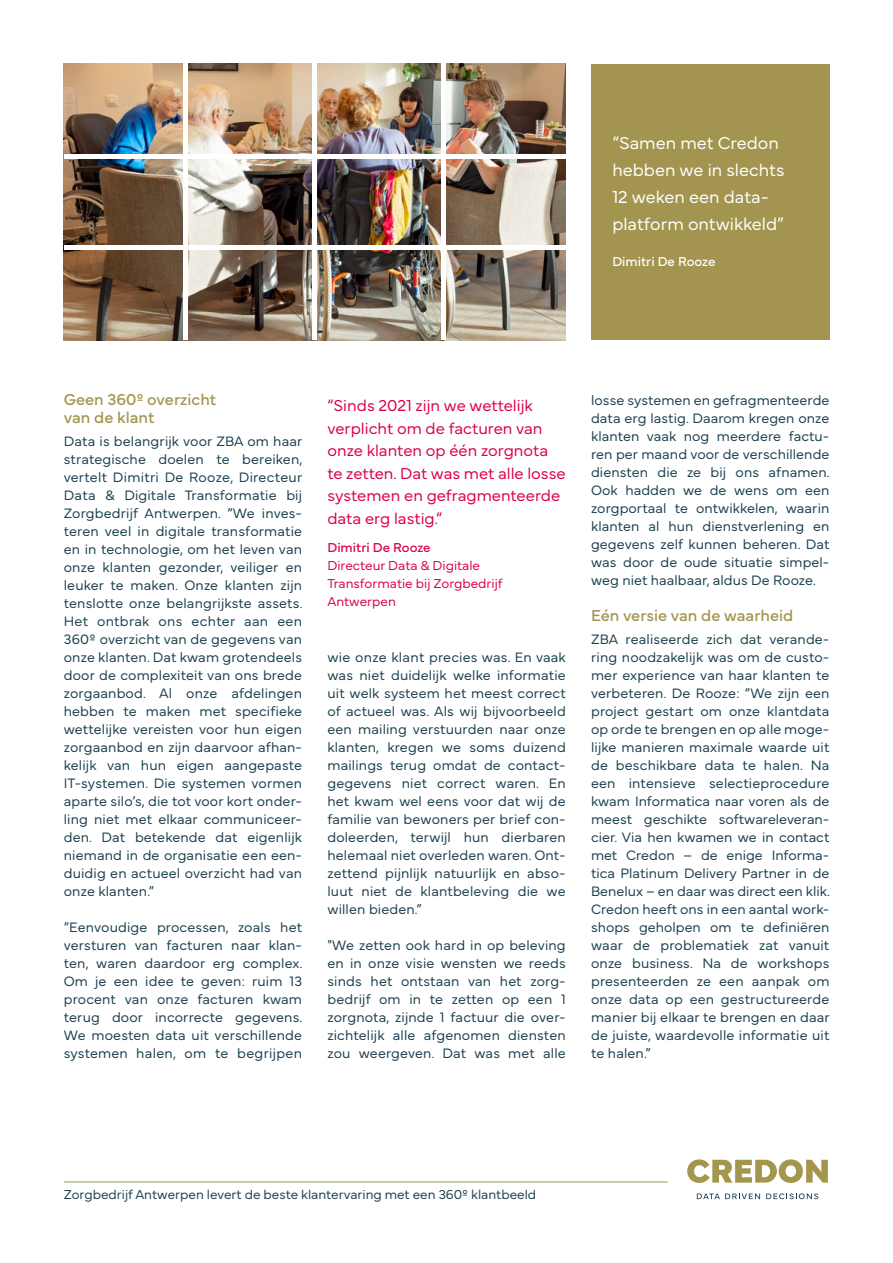
<style>
.page{position:relative;width:893px;height:1263px;background:#fff}
.page>*{position:absolute;margin:0;border:0;box-sizing:border-box;transform-origin:0 0}
.t1{font:300 18px/27px "Mundial";color:#fff}
.t2{font:300 16.5px/22.5px "Mundial";color:#dc0048}
.t3{font:16.5px/18px "Mundial";color:#a3954f}
.t4{font:300 14.25px/18px "Mundial";letter-spacing:.01em;color:#1c4050;text-align:justify}
.t5{font:300 13.5px "Mundial";color:#1c4050}
.t6{font:300 13.5px/18px "Mundial";color:#dc0048}
.t7{font:13.5px "Mundial";color:#fff}
.t8{font:13.5px "Mundial";color:#dc0048}
</style>
<div class="page">
<div style="left:591px;top:64px;width:238px;height:275px;background:#a3954f"></div>
<img style="left:64px;top:64px;width:502px;height:276px">
<svg style="left:687px;top:1159px;width:141px;height:24px"></svg>
<svg style="left:697px;top:1193px;width:63px;height:6px"></svg>
<svg style="left:766px;top:1193px;width:52px;height:6px"></svg>
<hr style="left:64px;top:1182px;width:604px;height:1px;background:#a3954f">
<hr style="left:184px;top:64px;width:4px;height:276px;background:#fff">
<hr style="left:64px;top:155px;width:502px;height:4px;background:#fff">
<hr style="left:64px;top:245px;width:502px;height:4px;background:#fff">
<hr style="left:313px;top:64px;width:4px;height:276px;background:#fff">
<div style="left:441px;top:64px;width:5px;height:276px;background:#fff"></div>
<p class="t1" style="left:612px;top:130px;width:174px">“Samen met Credon hebben we in slechts<br>12 weken een data&shy;platform ontwikkeld”</p>
<p class="t7" style="left:612px;top:256px;width:105px">Dimitri De Rooze</p>
<p class="t3" style="left:64px;top:392px;width:154px">Geen 360º overzicht van de klant</p>
<p class="t4" style="left:64px;top:433px;width:240px">Data is belangrijk voor ZBA om haar strategische doelen te bereiken, vertelt Dimitri De Rooze, Directeur Data &amp; Digitale Transformatie bij Zorgbedrijf Antwerpen. “We inves&shy;teren veel in digitale transformatie en in technologie, om het leven van onze klanten gezonder, veiliger en leuker te maken. Onze klanten zijn tenslotte onze belangrijkste assets.<br>Het ontbrak ons echter aan een 360º overzicht van de gegevens van onze klanten. Dat kwam grotendeels door de complexiteit van ons brede zorgaanbod. Al onze afdelingen hebben te maken met specifieke wettelijke vereisten voor hun eigen zorgaanbod en zijn daarvoor afhan&shy;kelijk van hun eigen aangepaste IT-systemen. Die systemen vormen aparte silo’s, die tot voor kort onder&shy;ling niet met elkaar communiceer&shy;den. Dat betekende dat eigenlijk niemand in de organisatie een een&shy;duidig en actueel overzicht had van onze klanten.”</p>
<p class="t4" style="left:64px;top:918px;width:240px">“Eenvoudige processen, zoals het versturen van facturen naar klan&shy;ten, waren daardoor erg complex.<br>Om je een idee te geven: ruim 13 procent van onze facturen kwam terug door incorrecte gegevens.<br>We moesten data uit verschillende systemen halen, om te begrijpen</p>
<p class="t2" style="left:327px;top:395px;width:240px">“Sinds 2021 zijn we wettelijk verplicht om de facturen van onze klanten op één zorgnota te zetten. Dat was met alle losse systemen en gefragmenteerde data erg lastig.”</p>
<p class="t8" style="left:327px;top:542px;width:105px">Dimitri De Rooze</p>
<p class="t6" style="left:327px;top:557px;width:177px">Directeur Data &amp; Digitale<br>Transformatie bij Zorgbedrijf<br>Antwerpen</p>
<p class="t4" style="left:327px;top:648px;width:240px">wie onze klant precies was. En vaak was niet duidelijk welke informatie uit welk systeem het meest correct of actueel was. Als wij bijvoorbeeld een mailing verstuurden naar onze klanten, kregen we soms duizend mailings terug omdat de contact&shy;gegevens niet correct waren. En het kwam wel eens voor dat wij de familie van bewoners per brief con&shy;doleerden, terwijl hun dierbaren helemaal niet overleden waren. Ont&shy;zettend pijnlijk natuurlijk en abso&shy;luut niet de klantbeleving die we willen bieden.”</p>
<p class="t4" style="left:327px;top:936px;width:240px">"We zetten ook hard in op beleving en in onze visie wensten we reeds sinds het ontstaan van het zorg&shy;bedrijf om in te zetten op een 1 zorgnota, zijnde 1 factuur die over&shy;zichtelijk alle afgenomen diensten zou weergeven. Dat was met alle</p>
<p class="t4" style="left:591px;top:392px;width:240px">losse systemen en gefragmenteerde data erg lastig. Daarom kregen onze klanten vaak nog meerdere factu&shy;ren per maand voor de verschillende diensten die ze bij ons afnamen.<br>Ook hadden we de wens om een zorgportaal te ontwikkelen, waarin klanten al hun dienstverlening en gegevens zelf kunnen beheren. Dat was door de oude situatie simpel&shy;weg niet haalbaar, aldus De Rooze.</p>
<p class="t3" style="left:591px;top:608px;width:204px">Eén versie van de waarheid</p>
<p class="t4" style="left:591px;top:631px;width:240px">ZBA realiseerde zich dat verande&shy;ring noodzakelijk was om de custo&shy;mer experience van haar klanten te verbeteren. De Rooze: “We zijn een project gestart om onze klantdata op orde te brengen en op alle moge&shy;lijke manieren maximale waarde uit de beschikbare data te halen. Na een intensieve selectieprocedure kwam Informatica naar voren als de meest geschikte softwareleveran&shy;cier. Via hen kwamen we in contact met Credon – de enige Informa&shy;tica Platinum Delivery Partner in de Benelux – en daar was direct een klik.<br>Credon heeft ons in een aantal work&shy;shops geholpen om te definiëren waar de problematiek zat vanuit onze business. Na de workshops presenteerden ze een aanpak om onze data op een gestructureerde manier bij elkaar te brengen en daar de juiste, waardevolle informatie uit te halen.”</p>
<p class="t5" style="left:64px;top:1189px;width:474px">Zorgbedrijf Antwerpen levert de beste klantervaring met een 360º klantbeeld</p>
</div>
